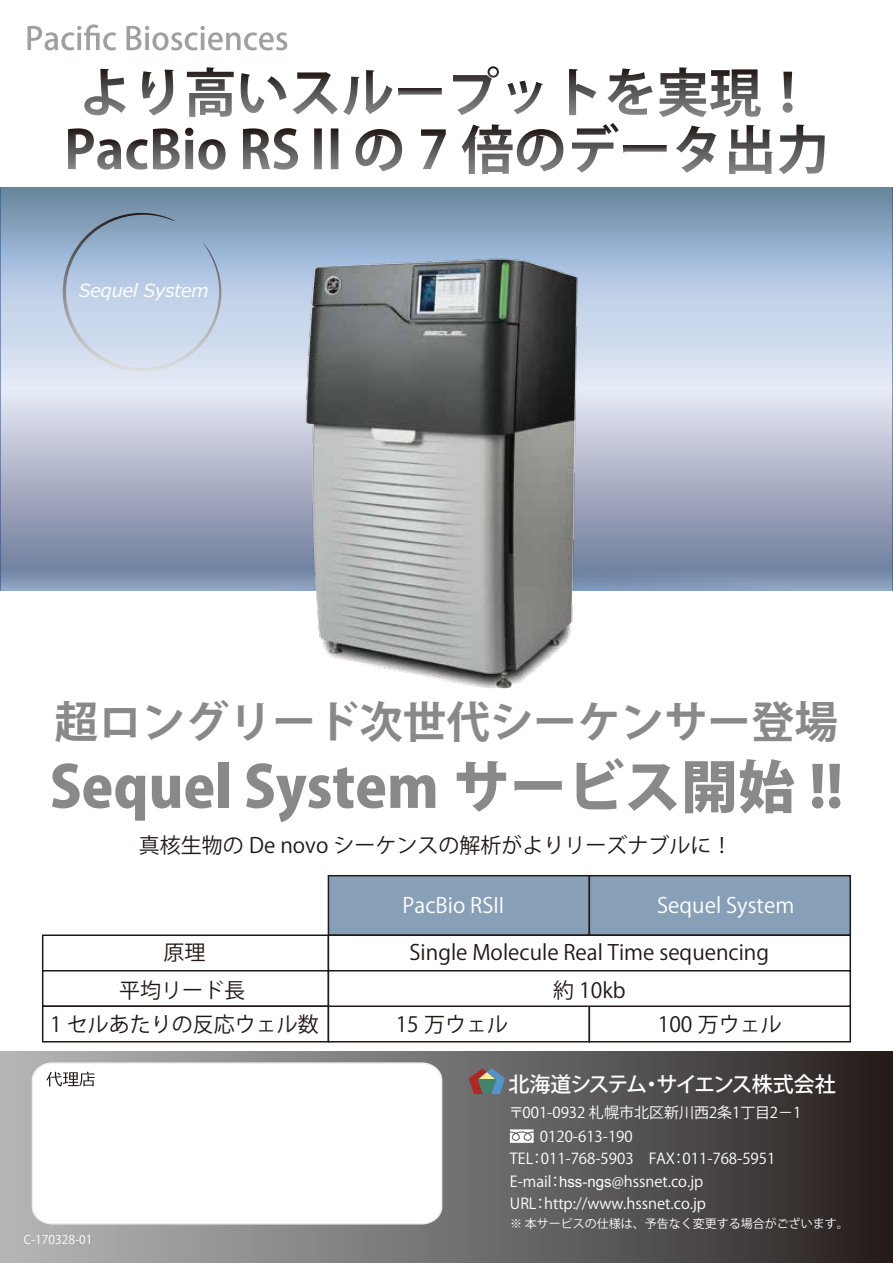
<style>
.page{position:relative;width:893px;height:1263px;background:#fff}
.page>*{position:absolute;margin:0;border:0;box-sizing:border-box;transform-origin:0 0}
.t1{font:800 57px "Koz Go Pr 6 N";color:#898989}
.t2{font:700 43.5px "Koz Go Pro";color:#898989}
.t3{font:21px/37.5px "Koz Go Pr 6 N";color:#221815;text-align:center}
.t4{font:21px "Koz Go Pr 6 N";color:#fff}
.t5{font:500 21px "Koz Go Pr 6 N";letter-spacing:-.065em;color:#fff}
.t6{font:italic 18px "Meiryo";color:#fff}
.t7{font:15px/22.6px "Koz Go Pr 6 N";color:#fff}
.t8{font:12px "Koz Go Pr 6 N";color:#fff}
.s1{font-family:"Arial"}
</style>
<div class="page">
<svg style="left:0;top:187px;width:893px;height:404px;background:#aab6cd"></svg>
<div style="left:0;top:1051px;width:893px;height:212px;background:linear-gradient(to right,#b8bbbc,#2a2422)"></div>
<svg style="left:31px;top:1061px;width:412px;height:164px"></svg>
<svg style="left:46px;top:1072px;width:49px;height:14px"></svg>
<svg style="left:469px;top:1068px;width:36px;height:26px"></svg>
<svg style="left:510px;top:1129px;width:24px;height:14px"></svg>
<svg style="left:62px;top:213px;width:159px;height:158px;background:#b2c4db"></svg>
<img style="left:221px;top:128px;width:441px;height:561px">
<div style="left:328px;top:875px;width:262px;height:61px;background:#889fb8;border:2px solid #221815"></div>
<div style="left:589px;top:875px;width:262px;height:61px;background:#889fb8;border:2px solid #221815"></div>
<div style="left:42px;top:934px;width:287px;height:37px;background:#fff;border:2px solid #221815"></div>
<div style="left:42px;top:970px;width:287px;height:37px;background:#fff;border:2px solid #221815"></div>
<div style="left:42px;top:1005px;width:287px;height:37px;background:#fff;border:2px solid #221815"></div>
<div style="left:328px;top:1005px;width:262px;height:37px;background:#fff;border:2px solid #221815"></div>
<div style="left:589px;top:1005px;width:262px;height:37px;background:#fff;border:2px solid #221815"></div>
<div style="left:328px;top:934px;width:523px;height:37px;background:#fff;border:2px solid #221815"></div>
<div style="left:328px;top:970px;width:523px;height:37px;background:#fff;border:2px solid #221815"></div>
<svg style="left:84px;top:69px;width:42px;height:46px"></svg>
<svg style="left:142px;top:70px;width:32px;height:46px"></svg>
<svg style="left:187px;top:67px;width:47px;height:50px"></svg>
<svg style="left:241px;top:73px;width:45px;height:40px"></svg>
<svg style="left:292px;top:70px;width:100px;height:45px"></svg>
<svg style="left:398px;top:88px;width:44px;height:8px"></svg>
<svg style="left:453px;top:66px;width:46px;height:49px"></svg>
<svg style="left:507px;top:81px;width:36px;height:33px"></svg>
<svg style="left:569px;top:69px;width:27px;height:46px"></svg>
<svg style="left:607px;top:68px;width:46px;height:47px"></svg>
<svg style="left:659px;top:67px;width:102px;height:50px"></svg>
<svg style="left:783px;top:72px;width:10px;height:41px"></svg>
<svg style="left:68px;top:128px;width:158px;height:42px"></svg>
<svg style="left:243px;top:128px;width:55px;height:42px"></svg>
<svg style="left:314px;top:128px;width:24px;height:41px"></svg>
<svg style="left:356px;top:129px;width:46px;height:42px"></svg>
<svg style="left:421px;top:129px;width:25px;height:40px"></svg>
<svg style="left:462px;top:124px;width:101px;height:50px"></svg>
<svg style="left:572px;top:123px;width:95px;height:50px"></svg>
<svg style="left:676px;top:126px;width:40px;height:47px"></svg>
<svg style="left:729px;top:125px;width:44px;height:49px"></svg>
<svg style="left:779px;top:124px;width:46px;height:50px"></svg>
<svg style="left:27px;top:25px;width:89px;height:25px"></svg>
<svg style="left:126px;top:26px;width:161px;height:24px"></svg>
<p class="t6" style="left:79px;top:278px;width:131px">Sequel System</p>
<h2 class="t2" style="left:55px;top:694px;width:784px">超ロングリード次世代シーケンサー登場</h2>
<h1 class="t1" style="left:50px;top:755px;width:795px">Sequel System サービス開始 !!</h1>
<h3 class="t3" style="left:139px;top:827px;width:595px">真核生物の De novo シーケンスの解析がよりリーズナブルに！</h3>
<h3 class="t4" style="left:403px;top:894px;width:103px">PacBio RSII</h3>
<h3 class="t4" style="left:657px;top:894px;width:139px">Sequel System</h3>
<h3 class="t3" style="left:163px;top:934px;width:43px">原理</h3>
<h3 class="t3" style="left:410px;top:934px;width:361px">Single Molecule Real Time sequencing約 10kb</h3>
<h3 class="t3" style="left:119px;top:972px;width:127px">平均リード長</h3>
<h3 class="t3" style="left:50px;top:1006px;width:270px">1 セルあたりの反応ウェル数</h3>
<h3 class="t3" style="left:396px;top:1006px;width:114px">15 万ウェル</h3>
<h3 class="t3" style="left:658px;top:1006px;width:125px">100 万ウェル</h3>
<p class="t8" style="left:24px;top:1232px;width:70px">C-170328-01</p>
<h3 class="t5" style="left:508px;top:1073px;width:329px">北海道システム・サイエンス株式会社</h3>
<p class="t7" style="left:509px;top:1102px;width:294px">〒001-0932 札幌市北区新川西2条1丁目2－1　　0120-613-190<br>TEL：011-768-5903 FAX：011-768-5951<br>E-mail：<span class="s1">hss-ngs</span>@hssnet.co.jp<br>URL：http://www.hssnet.co.jp</p>
<p class="t8" style="left:510px;top:1217px;width:340px">※ 本サービスの仕様は、予告なく変更する場合がございます。</p>
</div>
